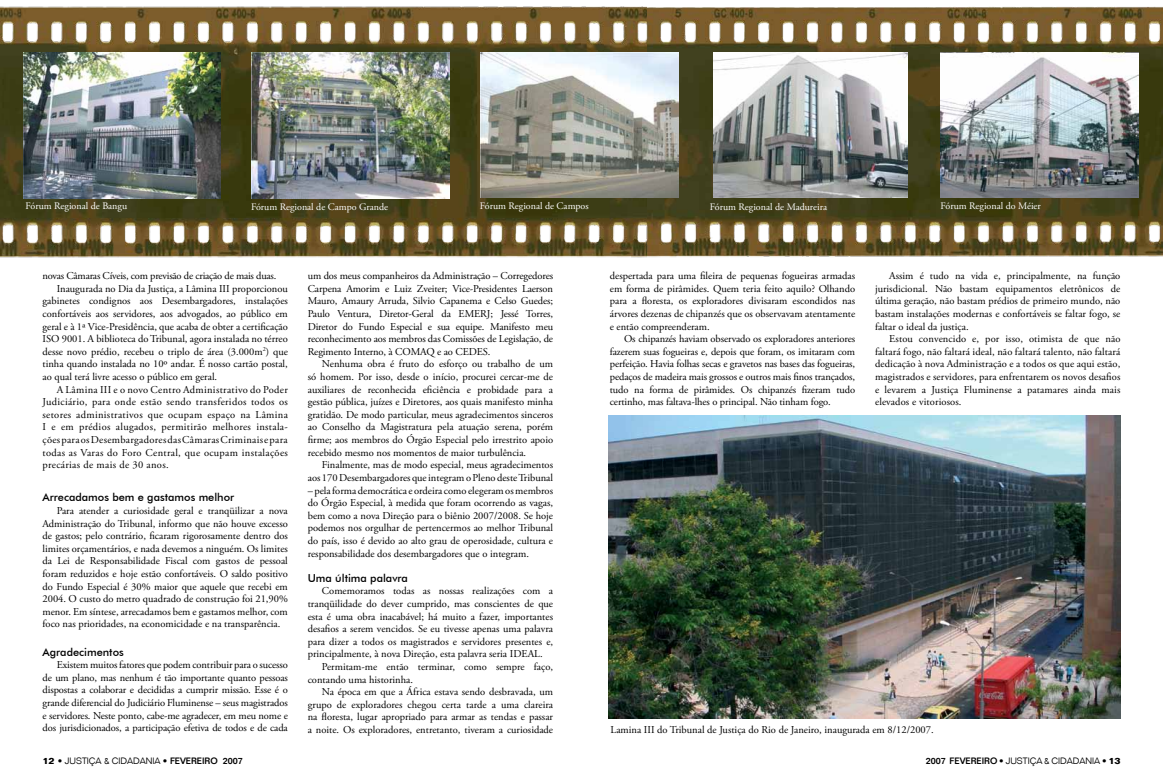
<style>
.page{position:relative;width:1163px;height:780px;background:#fff}
.page>*{position:absolute;margin:0;border:0;box-sizing:border-box;transform-origin:0 0}
.t1{font:500 11px "Futura BT";color:#000}
.t2{font:10.5px/12.6px "Adobe Garamond Pro";color:#000;text-align:justify}
.t3{font:10.5px "Adobe Garamond Pro";letter-spacing:.03em;color:#000}
.t4{font:10.5px "Adobe Garamond Pro";letter-spacing:-.02em;color:#000}
.t5{font:10px "Adobe Garamond Pro";color:#fff}
.t6{font:300 9px "Folio";color:#000}
.s1{font-weight:700}
.s2{font-weight:500}
</style>
<div class="page">
<img style="left:646px;top:6px;width:516px;height:252px">
<img style="left:0;top:6px;width:646px;height:252px">
<img style="left:713px;top:53px;width:194px;height:145px">
<img style="left:940px;top:52px;width:198px;height:146px">
<img style="left:609px;top:416px;width:511px;height:302px">
<img style="left:481px;top:52px;width:197px;height:146px">
<img style="left:251px;top:53px;width:198px;height:145px">
<img style="left:24px;top:53px;width:196px;height:145px">
<p class="t5" style="left:26px;top:200px;width:103px">Fórum Regional de Bangu</p>
<p class="t5" style="left:251px;top:200px;width:138px">Fórum Regional de Campo Grande</p>
<p class="t5" style="left:480px;top:200px;width:110px">Fórum Regional de Campos</p>
<p class="t5" style="left:709px;top:200px;width:119px">Fórum Regional de Madureira</p>
<p class="t5" style="left:940px;top:200px;width:102px">Fórum Regional do Méier</p>
<p class="t4" style="left:43px;top:269px;width:235px">novas Câmaras Cíveis, com previsão de criação de mais duas.</p>
<p class="t2" style="left:57px;top:282px;width:233px">Inaugurada no Dia da Justiça, a Lâmina III proporcionou</p>
<p class="t2" style="left:43px;top:295px;width:247px">gabinetes condignos aos Desembargadores, instalações</p>
<p class="t2" style="left:43px;top:308px;width:247px">confortáveis aos servidores, aos advogados, ao público em</p>
<p class="t2" style="left:43px;top:320px;width:247px">geral e à 1ª Vice-Presidência, que acaba de obter a certificação</p>
<p class="t2" style="left:43px;top:333px;width:247px">ISO 9001. A biblioteca do Tribunal, agora instalada no térreo</p>
<p class="t2" style="left:43px;top:345px;width:247px">desse novo prédio, recebeu o triplo de área (3.000m<sup>2</sup>) que</p>
<p class="t2" style="left:43px;top:358px;width:247px">tinha quando instalada no 10º andar. É nosso cartão postal,</p>
<p class="t2" style="left:43px;top:371px;width:176px">ao qual terá livre acesso o público em geral.</p>
<p class="t3" style="left:57px;top:383px;width:233px">A Lâmina III e o novo Centro Administrativo do Poder</p>
<p class="t3" style="left:43px;top:395px;width:247px">Judiciário, para onde estão sendo transferidos todos os</p>
<p class="t3" style="left:43px;top:408px;width:247px">setores administrativos que ocupam espaço na Lâmina</p>
<p class="t3" style="left:43px;top:421px;width:247px">I e em prédios alugados, permitirão melhores instala-</p>
<p class="t3" style="left:43px;top:433px;width:247px">ções para os Desembargadores das Câmaras Criminais e para</p>
<p class="t3" style="left:43px;top:446px;width:247px">todas as Varas do Foro Central, que ocupam instalações</p>
<p class="t3" style="left:43px;top:458px;width:128px">precárias de mais de 30 anos.</p>
<p class="t1" style="left:43px;top:490px;width:193px">Arrecadamos bem e gastamos melhor</p>
<p class="t2" style="left:43px;top:504px;width:247px;text-indent:14px">Para atender a curiosidade geral e tranqüilizar a nova Administração do Tribunal, informo que não houve excesso de gastos; pelo contrário, ficaram rigorosamente dentro dos limites orçamentários, e nada devemos a ninguém. Os limites da Lei de Responsabilidade Fiscal com gastos de pessoal foram reduzidos e hoje estão confortáveis. O saldo positivo do Fundo Especial é 30% maior que aquele que recebi em 2004. O custo do metro quadrado de construção foi 21,90% menor. Em síntese, arrecadamos bem e gastamos melhor, com foco nas prioridades, na economicidade e na transparência.</p>
<p class="t1" style="left:43px;top:645px;width:83px">Agradecimentos</p>
<p class="t2" style="left:43px;top:659px;width:247px;text-indent:14px">Existem muitos fatores que podem contribuir para o sucesso de um plano, mas nenhum é tão importante quanto pessoas dispostas a colaborar e decididas a cumprir missão. Esse é o grande diferencial do Judiciário Fluminense – seus magistrados e servidores. Neste ponto, cabe-me agradecer, em meu nome e dos jurisdicionados, a participação efetiva de todos e de cada</p>
<p class="t2" style="left:308px;top:270px;width:247px">um dos meus companheiros da Administração – Corregedores Carpena Amorim e Luiz Zveiter; Vice-Presidentes Laerson Mauro, Amaury Arruda, Silvio Capanema e Celso Guedes; Paulo Ventura, Diretor-Geral da EMERJ; Jessé Torres, Diretor do Fundo Especial e sua equipe. Manifesto meu reconhecimento aos membros das Comissões de Legislação, de Regimento Interno, à COMAQ e ao CEDES.</p>
<p class="t2" style="left:308px;top:358px;width:247px;text-indent:14px">Nenhuma obra é fruto do esforço ou trabalho de um só homem. Por isso, desde o início, procurei cercar-me de auxiliares de reconhecida eficiência e probidade para a gestão pública, juízes e Diretores, aos quais manifesto minha gratidão. De modo particular, meus agradecimentos sinceros ao Conselho da Magistratura pela atuação serena, porém firme; aos membros do Órgão Especial pelo irrestrito apoio recebido mesmo nos momentos de maior turbulência.</p>
<p class="t2" style="left:308px;top:459px;width:247px;text-align:right">Finalmente, mas de modo especial, meus agradecimentos aos 170 Desembargadores que integram o Pleno deste Tribunal</p>
<p class="t2" style="left:308px;top:484px;width:247px">– pela forma democrática e ordeira como elegeram os membros do Órgão Especial, à medida que foram ocorrendo as vagas, bem como a nova Direção para o biênio 2007/2008. Se hoje podemos nos orgulhar de pertencermos ao melhor Tribunal do país, isso é devido ao alto grau de operosidade, cultura e responsabilidade dos desembargadores que o integram.</p>
<p class="t1" style="left:308px;top:571px;width:102px">Uma última palavra</p>
<p class="t2" style="left:322px;top:585px;width:232px">Comemoramos todas as nossas realizações com a</p>
<p class="t2" style="left:308px;top:597px;width:247px">tranqüilidade do dever cumprido, mas conscientes de que</p>
<p class="t2" style="left:308px;top:610px;width:247px">esta é uma obra inacabável; há muito a fazer, importantes</p>
<p class="t2" style="left:308px;top:623px;width:247px">desafios a serem vencidos. Se eu tivesse apenas uma palavra</p>
<p class="t2" style="left:308px;top:635px;width:247px">para dizer a todos os magistrados e servidores presentes e,</p>
<p class="t2" style="left:308px;top:648px;width:236px">principalmente, à nova Direção, esta palavra seria IDEAL.</p>
<p class="t2" style="left:322px;top:660px;width:233px">Permitam-me então terminar, como sempre faço,</p>
<p class="t2" style="left:308px;top:673px;width:107px">contando uma historinha.</p>
<p class="t2" style="left:322px;top:686px;width:232px">Na época em que a África estava sendo desbravada, um</p>
<p class="t2" style="left:308px;top:698px;width:247px">grupo de exploradores chegou certa tarde a uma clareira</p>
<p class="t2" style="left:308px;top:711px;width:247px">na floresta, lugar apropriado para armar as tendas e passar</p>
<p class="t2" style="left:308px;top:723px;width:247px">a noite. Os exploradores, entretanto, tiveram a curiosidade</p>
<p class="t2" style="left:609px;top:270px;width:247px">despertada para uma fileira de pequenas fogueiras armadas em forma de pirâmides. Quem teria feito aquilo? Olhando para a floresta, os exploradores divisaram escondidos nas árvores dezenas de chipanzés que os observavam atentamente e então compreenderam.</p>
<p class="t2" style="left:609px;top:333px;width:247px;text-indent:14px">Os chipanzés haviam observado os exploradores anteriores fazerem suas fogueiras e, depois que foram, os imitaram com perfeição. Havia folhas secas e gravetos nas bases das fogueiras, pedaços de madeira mais grossos e outros mais finos trançados, tudo na forma de pirâmides. Os chipanzés fizeram tudo certinho, mas faltava-lhes o principal. Não tinham fogo.</p>
<p class="t2" style="left:874px;top:270px;width:247px;text-indent:14px">Assim é tudo na vida e, principalmente, na função jurisdicional. Não bastam equipamentos eletrônicos de última geração, não bastam prédios de primeiro mundo, não bastam instalações modernas e confortáveis se faltar fogo, se faltar o ideal da justiça.</p>
<p class="t2" style="left:874px;top:333px;width:247px;text-indent:14px">Estou convencido e, por isso, otimista de que não faltará fogo, não faltará ideal, não faltará talento, não faltará dedicação à nova Administração e a todos os que aqui estão, magistrados e servidores, para enfrentarem os novos desafios e levarem a Justiça Fluminense a patamares ainda mais elevados e vitoriosos.</p>
<p class="t2" style="left:610px;top:723px;width:324px">Lamina III do Tribunal de Justiça do Rio de Janeiro, inaugurada em 8/12/2007.</p>
<p class="t6" style="left:43px;top:755px;width:202px"><span class="s1">12</span> • JUSTIÇA &amp; CIDADANIA • <span class="s2">FEVEREIRO 2007</span></p>
<p class="t6" style="left:925px;top:755px;width:196px"><span class="s2">2007 FEVEREIRO</span> • JUSTIÇA &amp; CIDADANIA • <span class="s1">13</span></p>
</div>
